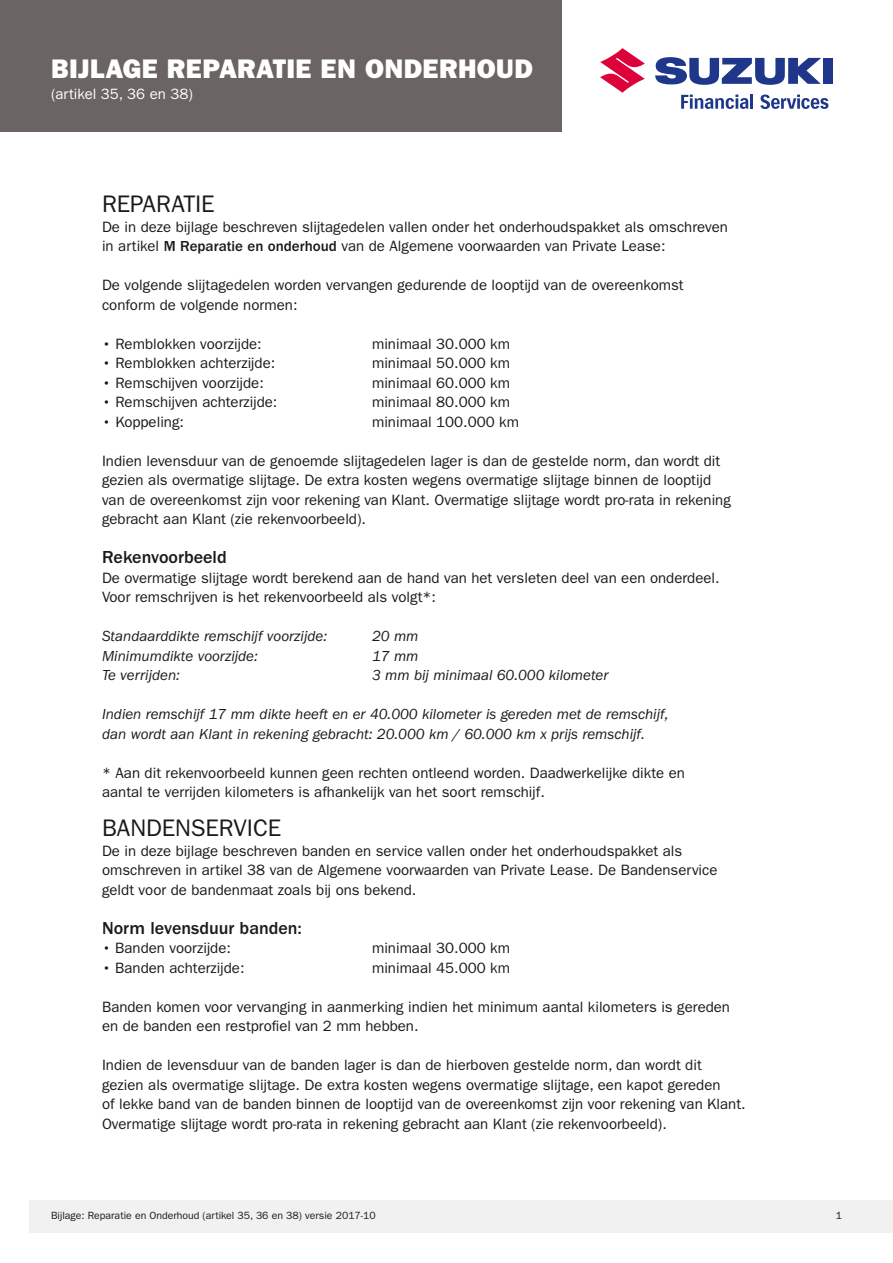
<style>
.page{position:relative;width:893px;height:1263px;background:#fff}
.page>*{position:absolute;margin:0;border:0;box-sizing:border-box;transform-origin:0 0}
.t1{font:27px "ITC Franklin Gothic Std Hvy";letter-spacing:.015em;color:#fff}
.t2{font:24px "ITC Franklin Gothic Std";letter-spacing:-.005em;color:#1a1a18}
.t3{font:500 18px "ITC Franklin Gothic Std";color:#1a1a18}
.t4{font:15px/19.5px "ITC Franklin Gothic Std";color:#1a1a18}
.t5{font:italic 15px/19.5px "ITC Franklin Gothic Std";color:#1a1a18}
.t6{font:15px "ITC Franklin Gothic Std";color:#fff}
.t7{font:10.5px "ITC Franklin Gothic Std";color:#1a1a18}
.s1{font-weight:500}
</style>
<div class="page">
<div style="left:0;top:0;width:561px;height:132px;background:#6a6462"></div>
<svg style="left:600px;top:48px;width:45px;height:45px"></svg>
<div style="left:823px;top:58px;width:10px;height:26px;background:#1e378a"></div>
<svg style="left:655px;top:57px;width:166px;height:28px"></svg>
<svg style="left:681px;top:95px;width:67px;height:14px"></svg>
<hr style="left:750px;top:95px;width:3px;height:14px;background:#1e378a">
<svg style="left:760px;top:95px;width:68px;height:14px"></svg>
<div style="left:30px;top:1200px;width:863px;height:33px;background:#f2f1f1"></div>
<h1 class="t1" style="left:51px;top:53px;width:483px">BIJLAGE REPARATIE EN ONDERHOUD</h1>
<p class="t6" style="left:51px;top:85px;width:143px">(artikel 35, 36 en 38)</p>
<h2 class="t2" style="left:102px;top:190px;width:114px">REPARATIE</h2>
<p class="t4" style="left:102px;top:217px;width:627px">De in deze bijlage beschreven slijtagedelen vallen onder het onderhoudspakket als omschreven in artikel <span class="s1">M Reparatie en onderhoud</span> van de Algemene voorwaarden van Private Lease:</p>
<p class="t4" style="left:102px;top:275px;width:583px">De volgende slijtagedelen worden vervangen gedurende de looptijd van de overeenkomst conform de volgende normen:</p>
<p class="t4" style="left:102px;top:334px;width:161px"><span class="s1">•</span> Remblokken voorzijde:</p>
<p class="t4" style="left:372px;top:334px;width:139px">minimaal 30.000 km</p>
<p class="t4" style="left:102px;top:353px;width:175px"><span class="s1">•</span> Remblokken achterzijde:</p>
<p class="t4" style="left:372px;top:353px;width:139px">minimaal 50.000 km</p>
<p class="t4" style="left:102px;top:373px;width:163px"><span class="s1">•</span> Remschijven voorzijde:</p>
<p class="t4" style="left:372px;top:373px;width:139px">minimaal 60.000 km</p>
<p class="t4" style="left:102px;top:392px;width:177px"><span class="s1">•</span> Remschijven achterzijde:</p>
<p class="t4" style="left:372px;top:392px;width:139px">minimaal 80.000 km</p>
<p class="t4" style="left:102px;top:412px;width:84px"><span class="s1">•</span> Koppeling:</p>
<p class="t4" style="left:372px;top:412px;width:148px">minimaal 100.000 km</p>
<p class="t4" style="left:102px;top:451px;width:630px">Indien levensduur van de genoemde slijtagedelen lager is dan de gestelde norm, dan wordt dit gezien als overmatige slijtage. De extra kosten wegens overmatige slijtage binnen de looptijd van de overeenkomst zijn voor rekening van Klant. Overmatige slijtage wordt pro-rata in rekening gebracht aan Klant (zie rekenvoorbeeld).</p>
<p class="t3" style="left:102px;top:547px;width:126px">Rekenvoorbeeld</p>
<p class="t4" style="left:102px;top:568px;width:619px">De overmatige slijtage wordt berekend aan de hand van het versleten deel van een onderdeel.<br>Voor remschrijven is het rekenvoorbeeld als volgt*:</p>
<p class="t5" style="left:102px;top:627px;width:227px">Standaarddikte remschijf voorzijde:</p>
<p class="t5" style="left:372px;top:627px;width:48px">20 mm</p>
<p class="t5" style="left:102px;top:646px;width:157px">Minimumdikte voorzijde:</p>
<p class="t5" style="left:372px;top:646px;width:48px">17 mm</p>
<p class="t5" style="left:102px;top:666px;width:79px">Te verrijden:</p>
<p class="t5" style="left:372px;top:666px;width:238px">3 mm bij minimaal 60.000 kilometer</p>
<p class="t5" style="left:102px;top:705px;width:568px">Indien remschijf 17 mm dikte heeft en er 40.000 kilometer is gereden met de remschijf, dan wordt aan Klant in rekening gebracht: 20.000 km / 60.000 km x prijs remschijf.</p>
<p class="t4" style="left:102px;top:763px;width:584px">* Aan dit rekenvoorbeeld kunnen geen rechten ontleend worden. Daadwerkelijke dikte en aantal te verrijden kilometers is afhankelijk van het soort remschijf.</p>
<h2 class="t2" style="left:102px;top:814px;width:181px">BANDENSERVICE</h2>
<p class="t4" style="left:102px;top:841px;width:617px">De in deze bijlage beschreven banden en service vallen onder het onderhoudspakket als omschreven in artikel 38 van de Algemene voorwaarden van Private Lease. De Bandenservice geldt voor de bandenmaat zoals bij ons bekend.</p>
<p class="t3" style="left:102px;top:918px;width:202px">Norm levensduur banden:</p>
<p class="t4" style="left:102px;top:938px;width:130px"><span class="s1">•</span> Banden voorzijde:</p>
<p class="t4" style="left:372px;top:938px;width:139px">minimaal 30.000 km</p>
<p class="t4" style="left:102px;top:958px;width:144px"><span class="s1">•</span> Banden achterzijde:</p>
<p class="t4" style="left:372px;top:958px;width:139px">minimaal 45.000 km</p>
<p class="t4" style="left:102px;top:997px;width:629px">Banden komen voor vervanging in aanmerking indien het minimum aantal kilometers is gereden en de banden een restprofiel van 2 mm hebben.</p>
<p class="t4" style="left:102px;top:1055px;width:645px">Indien de levensduur van de banden lager is dan de hierboven gestelde norm, dan wordt dit gezien als overmatige slijtage. De extra kosten wegens overmatige slijtage, een kapot gereden<br>of lekke band van de banden binnen de looptijd van de overeenkomst zijn voor rekening van Klant.<br>Overmatige slijtage wordt pro-rata in rekening gebracht aan Klant (zie rekenvoorbeeld).</p>
<p class="t7" style="left:51px;top:1210px;width:326px">Bijlage: Reparatie en Onderhoud (artikel 35, 36 en 38) versie 2017-10</p>
<p class="t7" style="left:836px;top:1210px;width:8px">1</p>
</div>
